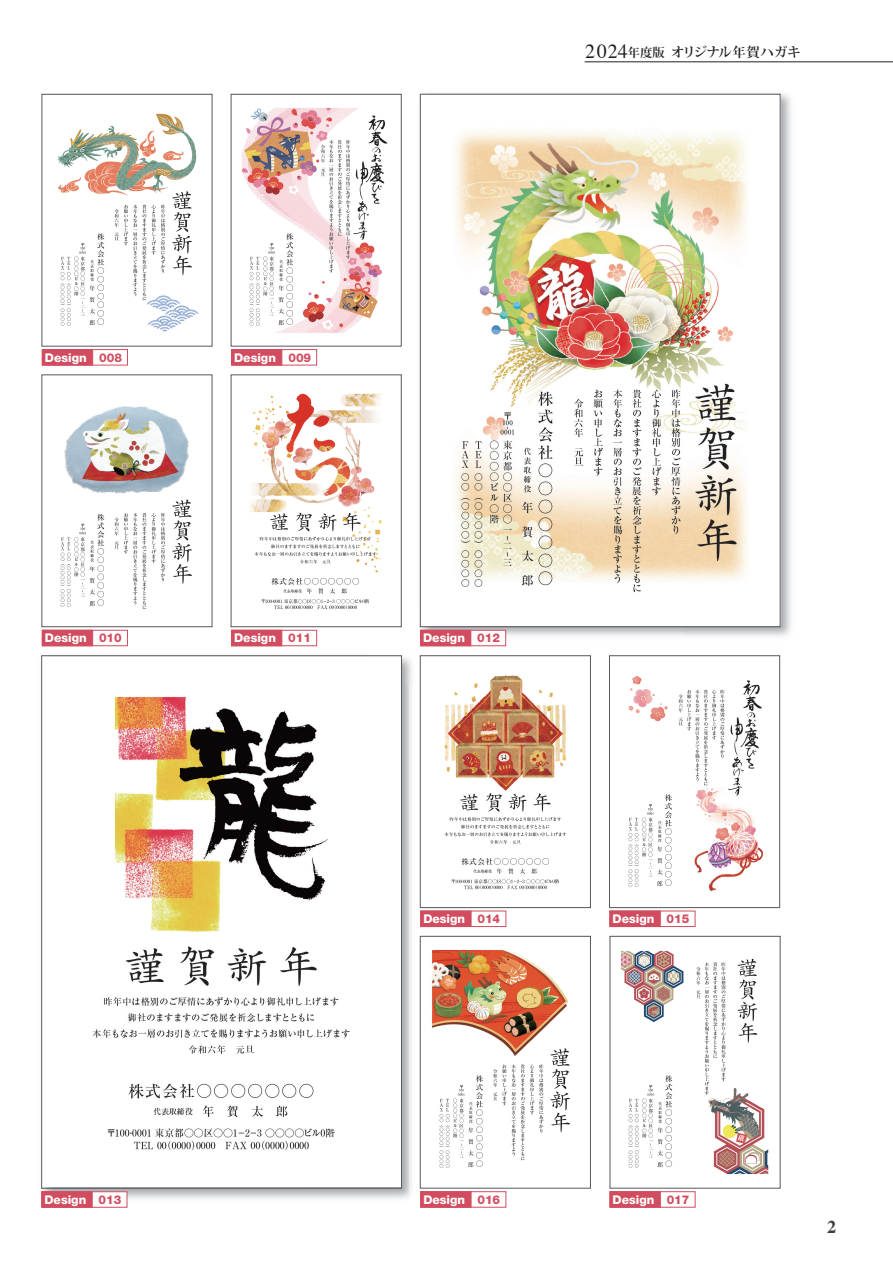
<style>
.page{position:relative;width:893px;height:1263px;background:#fff}
.page>*{position:absolute;margin:0;border:0;box-sizing:border-box;transform-origin:0 0}
.t1{font:700 18px "Times";color:#3e3e3f}
.t2{font:700 13.35px "Koz Min Pro";color:#231f20}
.t3{font:800 12px "Helvetica Neue LT Std";color:#fff}
.s1{font-family:"Times";font-weight:400;font-size:19.8px}
.s2{font-size:12.3px}
.s3{color:#d24c5f}
</style>
<div class="page">
<img style="left:684px;top:62px;width:156px;height:624px">
<img style="left:461px;top:632px;width:223px;height:15px">
<img style="left:41px;top:607px;width:369px;height:601px">
<img style="left:410px;top:686px;width:51px;height:522px">
<img style="left:372px;top:607px;width:89px;height:79px">
<img style="left:242px;top:108px;width:146px;height:225px">
<img style="left:57px;top:113px;width:142px;height:219px">
<img style="left:233px;top:393px;width:166px;height:232px">
<img style="left:44px;top:406px;width:166px;height:219px">
<img style="left:422px;top:657px;width:145px;height:249px">
<div style="left:420px;top:655px;width:171px;height:253px;border:1px solid #57585a"></div>
<img style="left:628px;top:657px;width:150px;height:234px">
<div style="left:609px;top:655px;width:171px;height:253px;border:1px solid #57585a"></div>
<img style="left:422px;top:938px;width:148px;height:248px">
<div style="left:420px;top:936px;width:171px;height:252px;border:1px solid #57585a"></div>
<img style="left:621px;top:951px;width:148px;height:223px">
<img style="left:422px;top:96px;width:356px;height:529px">
<img style="left:43px;top:657px;width:357px;height:529px">
<div style="left:231px;top:349px;width:86px;height:16px;border:1px solid #d24c5f"></div>
<div style="left:231px;top:349px;width:51px;height:16px;background:#d24c5f"></div>
<div style="left:42px;top:349px;width:86px;height:16px;border:1px solid #d24c5f"></div>
<div style="left:42px;top:349px;width:51px;height:16px;background:#d24c5f"></div>
<div style="left:42px;top:630px;width:86px;height:16px;border:1px solid #d24c5f"></div>
<div style="left:42px;top:630px;width:51px;height:16px;background:#d24c5f"></div>
<div style="left:231px;top:630px;width:86px;height:16px;border:1px solid #d24c5f"></div>
<div style="left:231px;top:630px;width:51px;height:16px;background:#d24c5f"></div>
<div style="left:420px;top:910px;width:86px;height:17px;border:1px solid #d24c5f"></div>
<div style="left:420px;top:910px;width:51px;height:17px;background:#d24c5f;border:1px solid #d24c5f"></div>
<div style="left:609px;top:910px;width:86px;height:17px;border:1px solid #d24c5f"></div>
<div style="left:609px;top:910px;width:52px;height:17px;background:#d24c5f;border:1px solid #d24c5f"></div>
<div style="left:420px;top:1191px;width:86px;height:16px;border:1px solid #d24c5f"></div>
<div style="left:420px;top:1191px;width:51px;height:16px;background:#d24c5f"></div>
<div style="left:609px;top:1191px;width:87px;height:16px;border:1px solid #d24c5f"></div>
<div style="left:609px;top:1191px;width:52px;height:16px;background:#d24c5f;border:1px solid #d24c5f"></div>
<div style="left:420px;top:630px;width:86px;height:16px;background:#fff;border:1px solid #d24c5f"></div>
<div style="left:420px;top:630px;width:51px;height:16px;background:#d24c5f"></div>
<div style="left:41px;top:1191px;width:86px;height:17px;background:#fff;border:1px solid #d24c5f"></div>
<div style="left:41px;top:1191px;width:52px;height:17px;background:#d24c5f;border:1px solid #d24c5f"></div>
<hr style="left:585px;top:61px;width:308px;height:1px;background:#231f20">
<p class="t2" style="left:585px;top:43px;width:217px"><span class="s1">2024</span><span class="s2">年度版</span> オリジナル年賀ハガキ</p>
<p class="t3" style="left:45px;top:350px;width:79px">Design <span class="s3">008</span></p>
<p class="t3" style="left:234px;top:350px;width:79px">Design <span class="s3">009</span></p>
<p class="t3" style="left:45px;top:631px;width:78px">Design <span class="s3">010</span></p>
<p class="t3" style="left:234px;top:631px;width:78px">Design <span class="s3">011</span></p>
<p class="t3" style="left:44px;top:1192px;width:78px">Design <span class="s3">013</span></p>
<p class="t3" style="left:423px;top:631px;width:78px">Design <span class="s3">012</span></p>
<p class="t3" style="left:423px;top:911px;width:78px">Design <span class="s3">014</span></p>
<p class="t3" style="left:613px;top:911px;width:78px">Design <span class="s3">015</span></p>
<p class="t3" style="left:423px;top:1192px;width:78px">Design <span class="s3">016</span></p>
<p class="t3" style="left:613px;top:1192px;width:78px">Design <span class="s3">017</span></p>
<h1 class="t1" style="left:827px;top:1209px;width:10px">2</h1>
</div>
